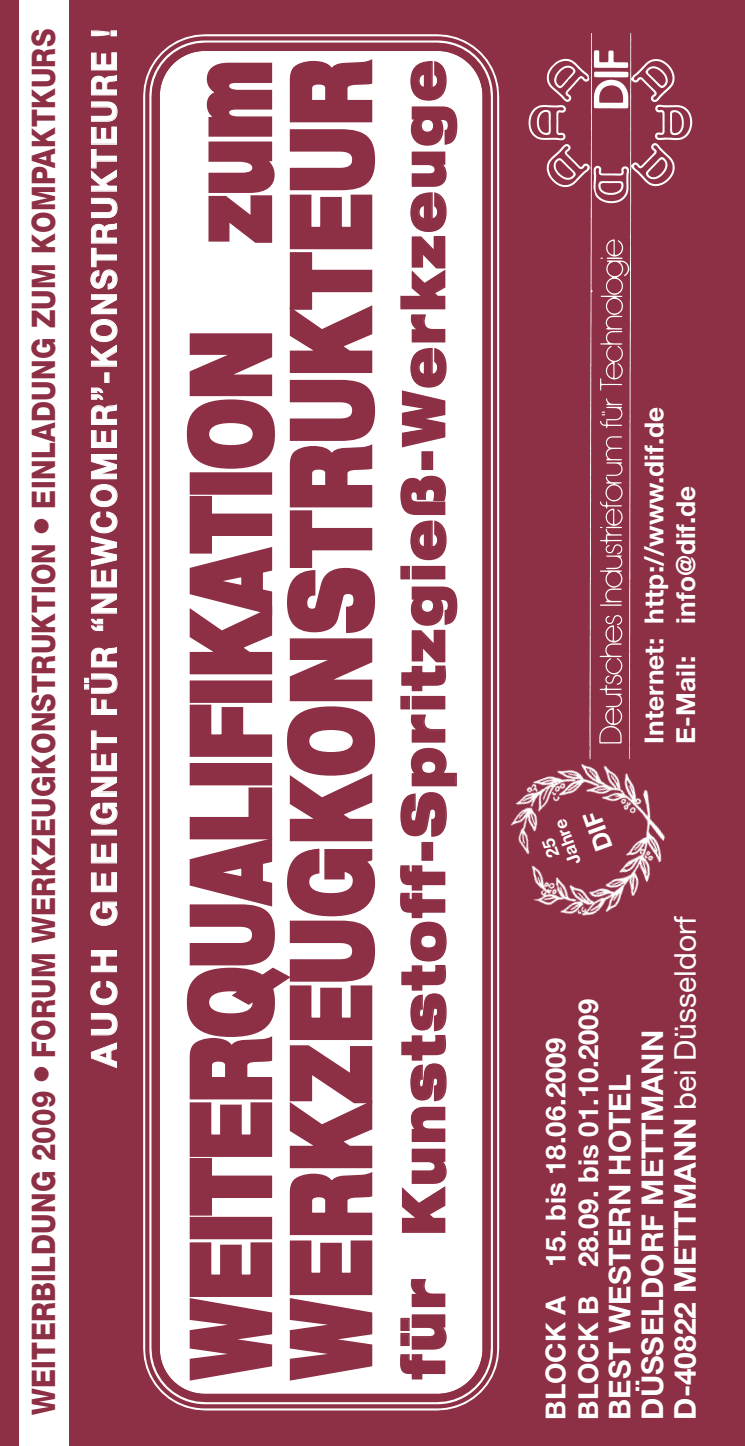
<style>
.page{position:relative;width:745px;height:1446px;background:#fff}
.page>*{position:absolute;margin:0;border:0;box-sizing:border-box;transform-origin:0 0}
.t1{font:900 expanded 112.5px/100px "Helvetica Neue";color:#8d2f45;scale:.6 1}
.t2{font:900 expanded 58.75px "Helvetica Neue";letter-spacing:.07em;color:#8d2f45;scale:.8 1}
.t3{font:700 35px "Helvetica Neue";letter-spacing:.085em;color:#fff}
.t4{font:800 32.5px "Helvetica Neue";letter-spacing:.015em;color:#8d2f45;scale:.85 1}
.t5{font:700 30px/32.5px "Helvetica Neue";color:#fff}
.t6{font:700 27.5px/32.5px "Helvetica Neue";color:#fff}
.t7{font:700 26.25px/31.5px "Helvetica Neue";color:#fff}
.t8{font:700 17.5px/17.5px "Helvetica Neue";color:#fff;text-align:center}
.s1{font-weight:400}
</style>
<div class="page">
<div style="left:0;top:0;width:744px;height:1446px;background:#8d2f45"></div>
<svg style="left:143px;top:34px;width:356px;height:1376px"></svg>
<div style="left:153px;top:45px;width:335px;height:1355px;background:#fff"></div>
<img style="left:528px;top:33px;width:165px;height:700px">
<div style="left:19px;top:0;width:50px;height:1446px;background:#fff"></div>
<img style="left:489px;top:733px;width:177px;height:203px">
<svg style="left:582px;top:809px;width:30px;height:42px"></svg>
<p class="t4" style="left:32px;top:1415px;width:1632px;rotate:-90deg">WEITERBILDUNG 2009 ● FORUM WERKZEUGKONSTRUKTION ● EINLADUNG ZUM KOMPAKTKURS</p>
<p class="t3" style="left:91px;top:1067px;width:1040px;rotate:-90deg">AUCH GEEIGNET FÜR “NEWCOMER”-KONSTRUKTEURE !</p>
<h1 class="t1" style="left:190px;top:1378px;width:2198px;rotate:-90deg">WEITERQUALIFIKATION zum<br>WERKZEUGKONSTRUKTEUR</h1>
<h2 class="t2" style="left:400px;top:1379px;width:1649px;rotate:-90deg">für Kunststoff-Spritzgieß-Werkzeuge</h2>
<p class="t7" style="left:640px;top:743px;width:338px;rotate:-90deg">Internet: http://www.dif.de<br>E-Mail: info@dif.de</p>
<p class="t8" style="left:551px;top:872px;width:49px;rotate:-110deg">25<br>Jahre</p>
<p class="t6" style="left:541px;top:1419px;width:422px;rotate:-90deg">BLOCK A 15. bis 18.06.2009<br>BLOCK B 28.09. bis 01.10.2009</p>
<p class="t5" style="left:606px;top:1419px;width:505px;rotate:-90deg">BEST WESTERN HOTEL<br>DÜSSELDORF METTMANN<br>D-40822 METTMANN <span class="s1">bei Düsseldorf</span></p>
</div>
